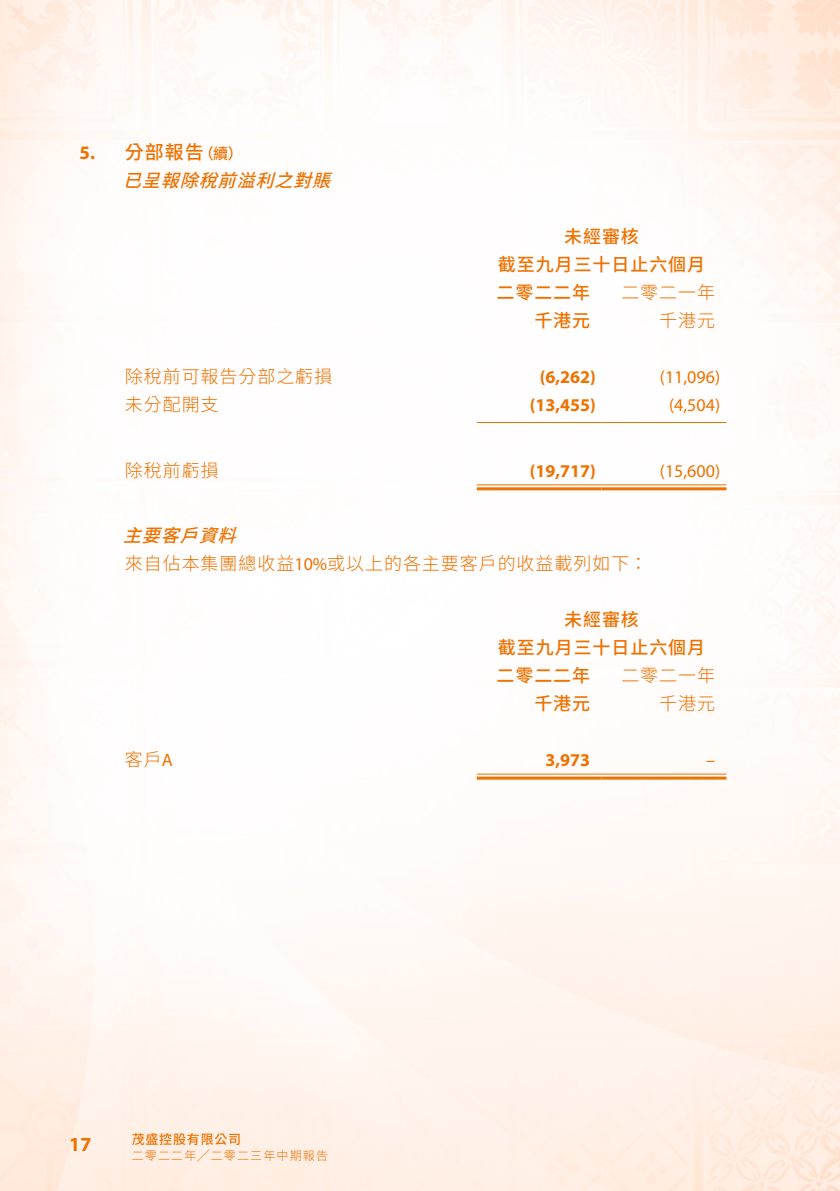
<style>
.page{position:relative;width:840px;height:1191px;background:#fff}
.page>*{position:absolute;margin:0;border:0;box-sizing:border-box;transform-origin:0 0}
.t1{font:700 20px "Myriad Pro";color:#ef7100}
.Notes_HD1{font:500 19px "Source Han Sans TC";color:#ef7100}
.Notes_HD1-2{font:700 19px "Myriad Pro";color:#ef7100}
.Notes{font:300 18px "Source Han Sans TC";letter-spacing:.05em;color:#ef7100}
.Notes-2{font:500 18px "Source Han Sans TC";letter-spacing:.05em;color:#ef7100}
.Notes-3{font:700 18px "Myriad Pro";color:#ef7100}
.Notes-4{font:18px "Myriad Pro";color:#ef7100}
.Notes_HD2{font:italic 500 18px "Source Han Sans TC";color:#ef7100}
.Notes_HD1-3{font:500 15px "Source Han Sans TC";color:#ef7100}
.t2{font:500 13px "Source Han Sans TC";letter-spacing:.06em;color:#ef7100}
.t3{font:300 12px "Source Han Sans TC";letter-spacing:.095em;color:#ef7100}
.s1{font-family:"Myriad Pro";font-weight:400}
</style>
<div class="page">
<img style="left:0;top:0;width:840px;height:1191px">
<hr style="left:476px;top:422px;width:125px;height:1px;background:#ef7100">
<hr style="left:601px;top:422px;width:125px;height:1px;background:#ef7100">
<hr style="left:476px;top:484px;width:125px;height:1px;background:#ef7100">
<hr style="left:476px;top:487px;width:125px;height:3px;background:#ef7100">
<hr style="left:601px;top:484px;width:125px;height:1px;background:#ef7100">
<hr style="left:601px;top:487px;width:125px;height:3px;background:#ef7100">
<hr style="left:476px;top:773px;width:125px;height:1px;background:#ef7100">
<hr style="left:476px;top:776px;width:125px;height:3px;background:#ef7100">
<hr style="left:601px;top:773px;width:125px;height:1px;background:#ef7100">
<hr style="left:601px;top:776px;width:125px;height:3px;background:#ef7100">
<p class="Notes_HD1-2" style="left:79px;top:140px;width:17px">5.</p>
<p class="Notes_HD1" style="left:125px;top:141px;width:80px">分部報告</p>
<p class="Notes_HD1-3" style="left:199px;top:145px;width:45px">（續(</p>
<p class="Notes_HD2" style="left:123px;top:170px;width:222px">已呈報除稅前溢利之對賬</p>
<p class="Notes-2" style="left:564px;top:226px;width:76px">未經審核</p>
<p class="Notes-2" style="left:497px;top:254px;width:208px">截至九月三十日止六個月</p>
<p class="Notes" style="left:621px;top:282px;width:95px">二零二一年</p>
<p class="Notes-2" style="left:496px;top:282px;width:95px">二零二二年</p>
<p class="Notes-2" style="left:534px;top:310px;width:57px">千港元</p>
<p class="Notes" style="left:658px;top:310px;width:57px">千港元</p>
<p class="Notes" style="left:125px;top:366px;width:209px">除稅前可報告分部之虧損</p>
<p class="Notes-3" style="left:539px;top:365px;width:57px">)6,262(</p>
<p class="Notes-4" style="left:659px;top:365px;width:62px">)11,096(</p>
<p class="Notes" style="left:125px;top:394px;width:95px">未分配開支</p>
<p class="Notes-3" style="left:529px;top:393px;width:67px">)13,455(</p>
<p class="Notes-4" style="left:668px;top:393px;width:52px">)4,504(</p>
<p class="Notes" style="left:125px;top:460px;width:95px">除稅前虧損</p>
<p class="Notes-3" style="left:529px;top:459px;width:67px">)19,717(</p>
<p class="Notes-4" style="left:659px;top:460px;width:62px">)15,600(</p>
<p class="Notes_HD2" style="left:123px;top:525px;width:128px">主要客戶資料</p>
<p class="Notes" style="left:125px;top:553px;width:523px">來自佔本集團總收益<span class="s1">10%</span>或以上的各主要客戶的收益載列如下：</p>
<p class="Notes-2" style="left:564px;top:609px;width:76px">未經審核</p>
<p class="Notes-2" style="left:497px;top:637px;width:209px">截至九月三十日止六個月</p>
<p class="Notes" style="left:621px;top:665px;width:95px">二零二一年</p>
<p class="Notes-2" style="left:496px;top:665px;width:95px">二零二二年</p>
<p class="Notes" style="left:125px;top:749px;width:49px">客戶<span class="s1">A</span></p>
<p class="Notes-2" style="left:534px;top:693px;width:57px">千港元</p>
<p class="Notes-3" style="left:545px;top:748px;width:46px">3,973</p>
<p class="Notes" style="left:658px;top:693px;width:57px">千港元</p>
<p class="Notes-4" style="left:705px;top:749px;width:10px">–</p>
<p class="t1" style="left:69px;top:1130px;width:24px">17</p>
<p class="t2" style="left:132px;top:1132px;width:111px">茂盛控股有限公司</p>
<p class="t3" style="left:132px;top:1149px;width:198px">二零二二年╱二零二三年中期報告</p>
</div>
